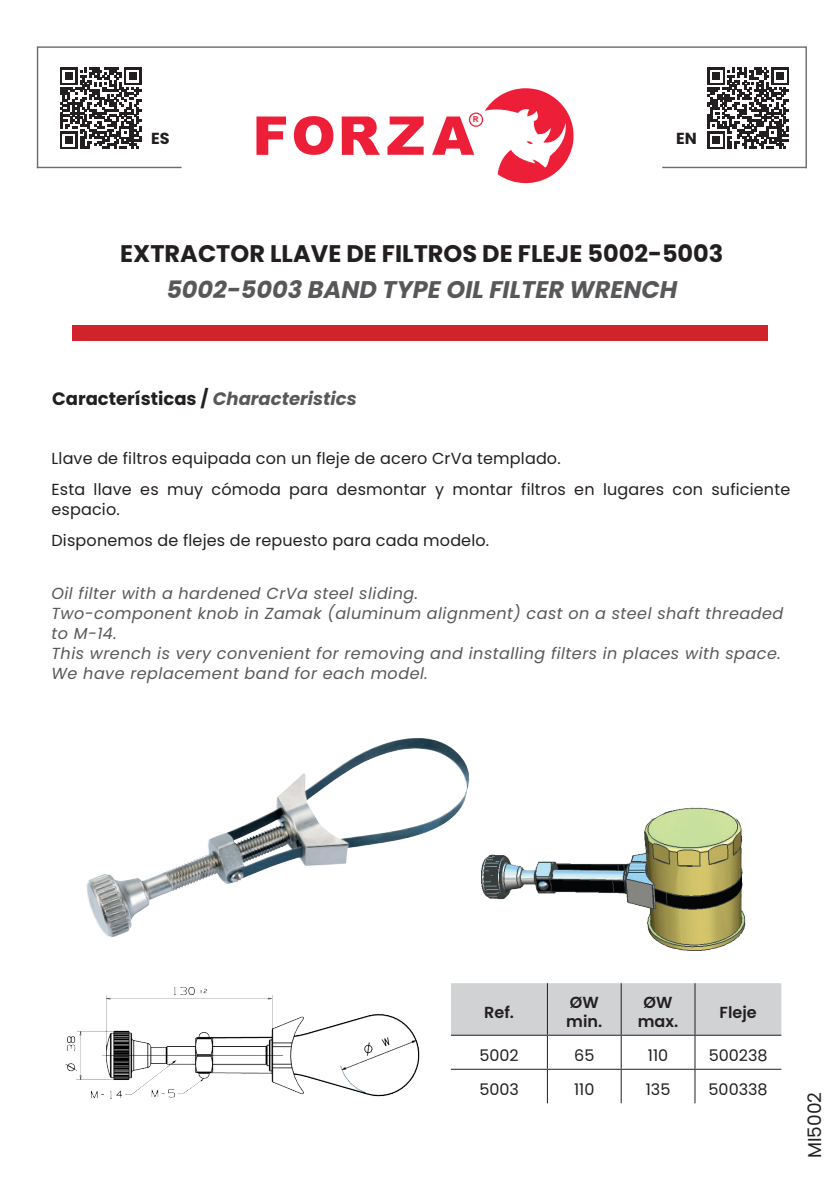
<style>
.page{position:relative;width:840px;height:1191px;background:#fff}
.page>*{position:absolute;margin:0;border:0;box-sizing:border-box;transform-origin:0 0}
.t1{font:700 24px "Poppins";color:#231f20}
.t2{font:italic 700 24px "Poppins";color:#57585a}
.t3{font:18.6px "Poppins";color:#231f20}
.t4{font:700 18px "Poppins";color:#231f20}
.t5{font:italic 16px/20px "Poppins";letter-spacing:.03em;color:#57585a}
.t6{font:16px/20px "Poppins";letter-spacing:.01em;color:#231f20}
.t7{font:600 16px "Poppins";color:#231f20}
.t8{font:700 16px "Poppins";color:#231f20}
.t9{font:700 8px "Arial";color:#ed1e37}
.s1{font-style:italic;color:#57585a}
</style>
<div class="page">
<div style="left:37px;top:46px;width:769px;height:123px;border:1px solid #6c6d70"></div>
<div style="left:72px;top:325px;width:695px;height:16px;background:#d1232a"></div>
<hr style="left:37px;top:167px;width:144px;height:1px;background:#6c6d70">
<hr style="left:661px;top:167px;width:145px;height:1px;background:#6c6d70">
<svg style="left:484px;top:88px;width:89px;height:95px"></svg>
<svg style="left:256px;top:116px;width:30px;height:39px"></svg>
<svg style="left:293px;top:116px;width:41px;height:39px"></svg>
<svg style="left:341px;top:116px;width:39px;height:39px"></svg>
<svg style="left:387px;top:116px;width:36px;height:39px"></svg>
<svg style="left:432px;top:116px;width:42px;height:39px"></svg>
<div style="left:468px;top:113px;width:15px;height:14px;border:1px solid #ed1e37;border-radius:50%"></div>
<div style="left:451px;top:983px;width:329px;height:51px;background:#d1d2d4"></div>
<svg style="left:450px;top:1069px;width:330px;height:34px"></svg>
<hr style="left:546px;top:983px;width:1px;height:51px;background:#231f20">
<hr style="left:620px;top:983px;width:1px;height:51px;background:#231f20">
<hr style="left:694px;top:983px;width:1px;height:51px;background:#231f20">
<hr style="left:450px;top:1034px;width:97px;height:1px;background:#231f20">
<hr style="left:547px;top:1034px;width:74px;height:1px;background:#231f20">
<hr style="left:546px;top:1035px;width:1px;height:33px;background:#231f20">
<hr style="left:621px;top:1034px;width:73px;height:1px;background:#231f20">
<hr style="left:620px;top:1035px;width:1px;height:33px;background:#231f20">
<hr style="left:694px;top:1034px;width:86px;height:1px;background:#231f20">
<hr style="left:694px;top:1035px;width:1px;height:33px;background:#231f20">
<hr style="left:450px;top:1068px;width:97px;height:1px;background:#231f20">
<hr style="left:547px;top:1068px;width:74px;height:1px;background:#231f20">
<hr style="left:546px;top:1069px;width:1px;height:34px;background:#231f20">
<hr style="left:621px;top:1068px;width:73px;height:1px;background:#231f20">
<hr style="left:620px;top:1069px;width:1px;height:34px;background:#231f20">
<hr style="left:694px;top:1068px;width:86px;height:1px;background:#231f20">
<hr style="left:694px;top:1069px;width:1px;height:34px;background:#231f20">
<img style="left:86px;top:743px;width:299px;height:195px">
<img style="left:481px;top:807px;width:265px;height:144px">
<img style="left:65px;top:987px;width:355px;height:112px">
<svg style="left:60px;top:68px;width:81px;height:81px"></svg>
<svg style="left:707px;top:68px;width:81px;height:81px"></svg>
<p class="t9" style="left:472px;top:114px;width:7px">R</p>
<p class="t8" style="left:151px;top:129px;width:20px">ES</p>
<p class="t8" style="left:675px;top:129px;width:22px">EN</p>
<p class="t1" style="left:120px;top:240px;width:604px">EXTRACTOR LLAVE DE FILTROS DE FLEJE 5002-5003</p>
<p class="t2" style="left:166px;top:276px;width:512px">5002-5003 BAND TYPE OIL FILTER WRENCH</p>
<p class="t4" style="left:52px;top:388px;width:306px">Características / <span class="s1">Characteristics</span></p>
<p class="t6" style="left:51px;top:448px;width:510px">Llave de filtros equipada con un fleje de acero CrVa templado.</p>
<p class="t6" style="left:51px;top:479px;width:739px">Esta llave es muy cómoda para desmontar y montar filtros en lugares con suficiente espacio.</p>
<p class="t6" style="left:51px;top:531px;width:439px">Disponemos de flejes de repuesto para cada modelo.</p>
<p class="t5" style="left:51px;top:583px;width:733px">Oil filter with a hardened CrVa steel sliding.<br>Two-component knob in Zamak (aluminum alignment) cast on a steel shaft threaded to M-14.<br>This wrench is very convenient for removing and installing filters in places with space.<br>We have replacement band for each model.</p>
<p class="t7" style="left:484px;top:1002px;width:31px">Ref.</p>
<p class="t7" style="left:569px;top:993px;width:30px">ØW</p>
<p class="t7" style="left:566px;top:1012px;width:37px">min.</p>
<p class="t7" style="left:643px;top:993px;width:30px">ØW</p>
<p class="t7" style="left:637px;top:1012px;width:42px">max.</p>
<p class="t7" style="left:719px;top:1002px;width:39px">Fleje</p>
<p class="t6" style="left:479px;top:1045px;width:41px">5002</p>
<p class="t6" style="left:574px;top:1045px;width:22px">65</p>
<p class="t6" style="left:647px;top:1045px;width:22px">110</p>
<p class="t6" style="left:708px;top:1045px;width:60px">500238</p>
<p class="t6" style="left:479px;top:1079px;width:41px">5003</p>
<p class="t6" style="left:574px;top:1079px;width:22px">110</p>
<p class="t6" style="left:645px;top:1079px;width:26px">135</p>
<p class="t6" style="left:708px;top:1079px;width:61px">500338</p>
<p class="t3" style="left:803px;top:1158px;width:68px;rotate:-90deg">MI5002</p>
</div>
